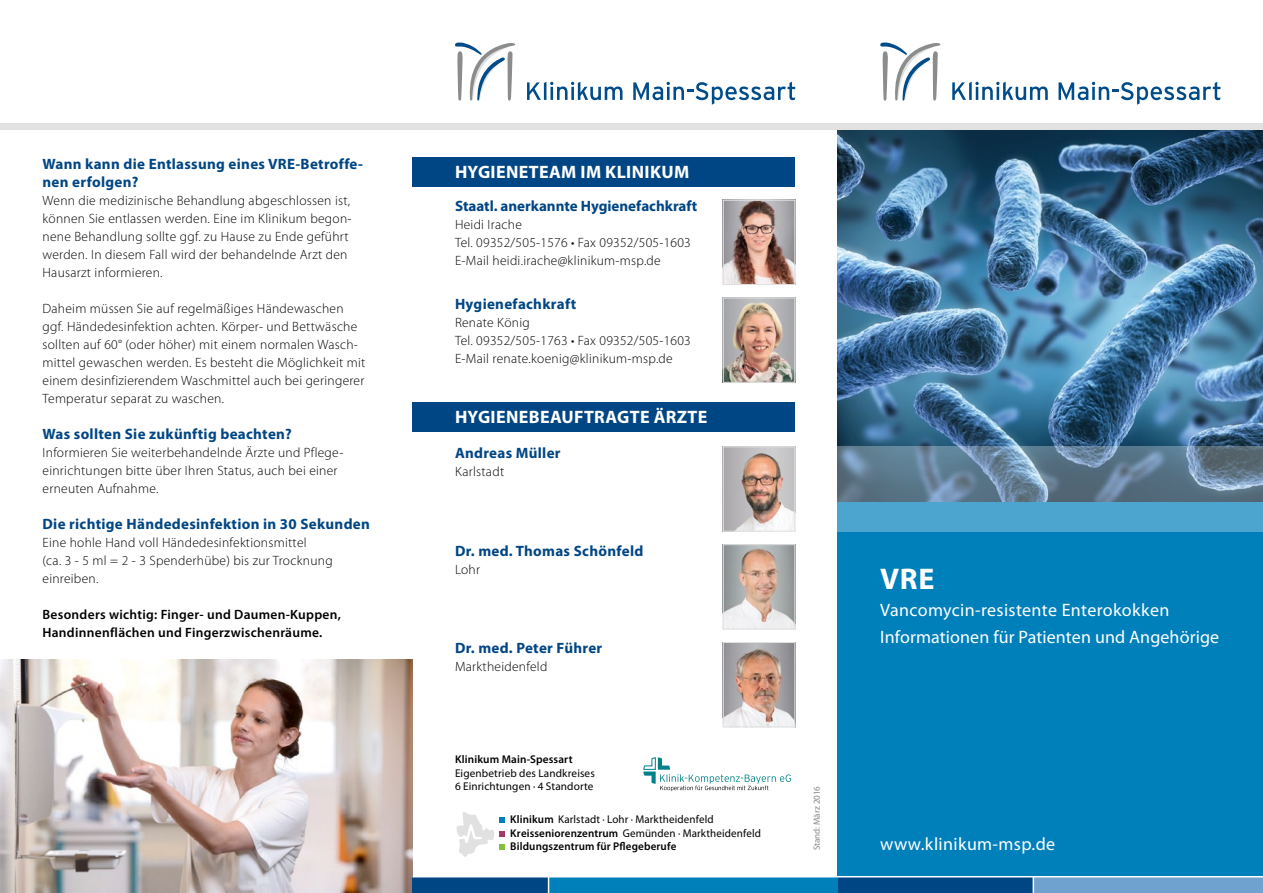
<style>
.page{position:relative;width:1263px;height:893px;background:#fff}
.page>*{position:absolute;margin:0;border:0;box-sizing:border-box;transform-origin:0 0}
.t1{font:700 30px "Myriad Pro";color:#fff}
.t2{font:18px/27px "Myriad Pro";letter-spacing:.01em;color:#fff}
.t3{font:700 18px "Myriad Pro";letter-spacing:.02em;color:#fff}
.t4{font:700 15px/18px "Myriad Pro";letter-spacing:.02em;color:#004684}
.t5{font:700 15px "Myriad Pro";color:#004684}
.t6{font:300 13.5px/18px "Myriad Pro";letter-spacing:.02em;color:#000}
.t7{font:600 13.5px/18px "Myriad Pro";letter-spacing:.02em;color:#000}
.t8{font:600 11.25px/13.5px "Myriad Pro";letter-spacing:.01em;color:#000}
.t9{font:11.25px/13.5px "Myriad Pro";letter-spacing:.01em;color:#000}
.t10{font:9px "Myriad Pro";color:#878786}
.s1{font-weight:400}
</style>
<div class="page">
<div style="left:838px;top:502px;width:425px;height:391px;background:#0080bb"></div>
<img style="left:838px;top:130px;width:425px;height:316px">
<svg style="left:838px;top:446px;width:425px;height:85px;background:#5c8ca8"></svg>
<svg style="left:456px;top:812px;width:49px;height:45px"></svg>
<svg style="left:643px;top:757px;width:148px;height:34px"></svg>
<div style="left:412px;top:157px;width:383px;height:30px;background:#004684"></div>
<div style="left:412px;top:402px;width:383px;height:30px;background:#004684"></div>
<img style="left:725px;top:202px;width:68px;height:81px">
<div style="left:723px;top:200px;width:72px;height:85px;border:1px solid #e1e1e1"></div>
<img style="left:725px;top:448px;width:68px;height:81px">
<div style="left:723px;top:446px;width:72px;height:85px;border:1px solid #e1e1e1"></div>
<img style="left:725px;top:300px;width:68px;height:81px">
<div style="left:723px;top:298px;width:72px;height:85px;border:1px solid #e1e1e1"></div>
<img style="left:725px;top:546px;width:68px;height:81px">
<div style="left:723px;top:544px;width:72px;height:85px;border:1px solid #e1e1e1"></div>
<img style="left:725px;top:644px;width:68px;height:81px">
<div style="left:723px;top:642px;width:72px;height:85px;border:1px solid #e1e1e1"></div>
<img style="left:0;top:660px;width:412px;height:233px">
<div style="left:0;top:123px;width:1263px;height:7px;background:#e1e1e1"></div>
<div style="left:838px;top:876px;width:195px;height:17px;background:#004684"></div>
<div style="left:1033px;top:876px;width:230px;height:17px;background:#70a2d0"></div>
<svg style="left:1032px;top:877px;width:2px;height:16px"></svg>
<div style="left:549px;top:876px;width:289px;height:17px;background:#0080bb"></div>
<div style="left:412px;top:876px;width:137px;height:17px;background:#004684"></div>
<svg style="left:548px;top:877px;width:1px;height:16px"></svg>
<hr style="left:412px;top:876px;width:851px;height:1px;background:#fff">
<svg style="left:952px;top:82px;width:96px;height:18px"></svg>
<svg style="left:1058px;top:82px;width:162px;height:23px"></svg>
<svg style="left:880px;top:43px;width:61px;height:58px"></svg>
<svg style="left:527px;top:82px;width:95px;height:18px"></svg>
<svg style="left:633px;top:82px;width:162px;height:23px"></svg>
<svg style="left:455px;top:43px;width:60px;height:58px"></svg>
<p class="t4" style="left:43px;top:154px;width:322px">Wann kann die Entlassung eines VRE-Betroffe&shy;nen erfolgen?</p>
<p class="t6" style="left:43px;top:191px;width:310px">Wenn die medizinische Behandlung abgeschlossen ist, können Sie entlassen werden. Eine im Klinikum begon&shy;nene Behandlung sollte ggf. zu Hause zu Ende geführt werden. In diesem Fall wird der behandelnde Arzt den Hausarzt informieren.</p>
<p class="t6" style="left:43px;top:299px;width:324px">Daheim müssen Sie auf regelmäßiges Händewaschen ggf. Händedesinfektion achten. Körper- und Bettwäsche sollten auf 60° (oder höher) mit einem normalen Wasch&shy;mittel gewaschen werden. Es besteht die Möglichkeit mit einem desinfizierendem Waschmittel auch bei geringerer Temperatur separat zu waschen.</p>
<p class="t4" style="left:43px;top:424px;width:251px">Was sollten Sie zukünftig beachten?</p>
<p class="t6" style="left:43px;top:443px;width:302px">Informieren Sie weiterbehandelnde Ärzte und Pflege&shy;einrichtungen bitte über Ihren Status, auch bei einer erneuten Aufnahme.</p>
<p class="t4" style="left:43px;top:514px;width:329px">Die richtige Händedesinfektion in 30 Sekunden</p>
<p class="t6" style="left:43px;top:533px;width:292px">Eine hohle Hand voll Händedesinfektionsmittel<br>(ca. 3 - 5 ml = 2 - 3 Spenderhübe) bis zur Trocknung einreiben.</p>
<p class="t7" style="left:43px;top:605px;width:300px">Besonders wichtig: Finger- und Daumen-Kuppen,<br>Handinnenflächen und Fingerzwischenräume.</p>
<h2 class="t3" style="left:455px;top:161px;width:236px">HYGIENETEAM IM KLINIKUM</h2>
<p class="t5" style="left:455px;top:196px;width:244px">Staatl. anerkannte Hygienefachkraft</p>
<p class="t6" style="left:455px;top:215px;width:237px">Heidi Irache<br>Tel. 09352/505-1576 • Fax 09352/505-1603<br>E-Mail heidi.irache@klinikum-msp.de</p>
<p class="t4" style="left:455px;top:294px;width:123px">Hygienefachkraft</p>
<p class="t6" style="left:455px;top:313px;width:237px">Renate König<br>Tel. 09352/505-1763 • Fax 09352/505-1603<br>E-Mail renate.koenig@klinikum-msp.de</p>
<h2 class="t3" style="left:455px;top:405px;width:254px">HYGIENEBEAUFTRAGTE ÄRZTE</h2>
<p class="t4" style="left:455px;top:443px;width:107px">Andreas Müller</p>
<p class="t6" style="left:455px;top:462px;width:51px">Karlstadt</p>
<p class="t4" style="left:455px;top:541px;width:190px">Dr. med. Thomas Schönfeld</p>
<p class="t6" style="left:455px;top:560px;width:27px">Lohr</p>
<p class="t4" style="left:455px;top:639px;width:149px">Dr. med. Peter Führer</p>
<p class="t6" style="left:455px;top:658px;width:94px">Marktheidenfeld</p>
<p class="t8" style="left:455px;top:752px;width:119px">Klinikum Main-Spessart</p>
<p class="t9" style="left:455px;top:766px;width:141px">Eigenbetrieb des Landkreises<br>6 Einrichtungen · 4 Standorte</p>
<p class="t8" style="left:510px;top:813px;width:252px">Klinikum <span class="s1">Karlstadt · Lohr · Marktheidenfeld<br></span>Kreisseniorenzentrum <span class="s1">Gemünden · Marktheidenfeld<br></span>Bildungszentrum für Pflegeberufe</p>
<p class="t10" style="left:811px;top:850px;width:66px;rotate:-90deg">Stand: März 2016</p>
<h1 class="t1" style="left:880px;top:560px;width:56px">VRE</h1>
<h2 class="t2" style="left:880px;top:597px;width:340px">Vancomycin-resistente Enterokokken<br>Informationen für Patienten und Angehörige</h2>
<h2 class="t2" style="left:880px;top:831px;width:176px">www.klinikum-msp.de</h2>
</div>
